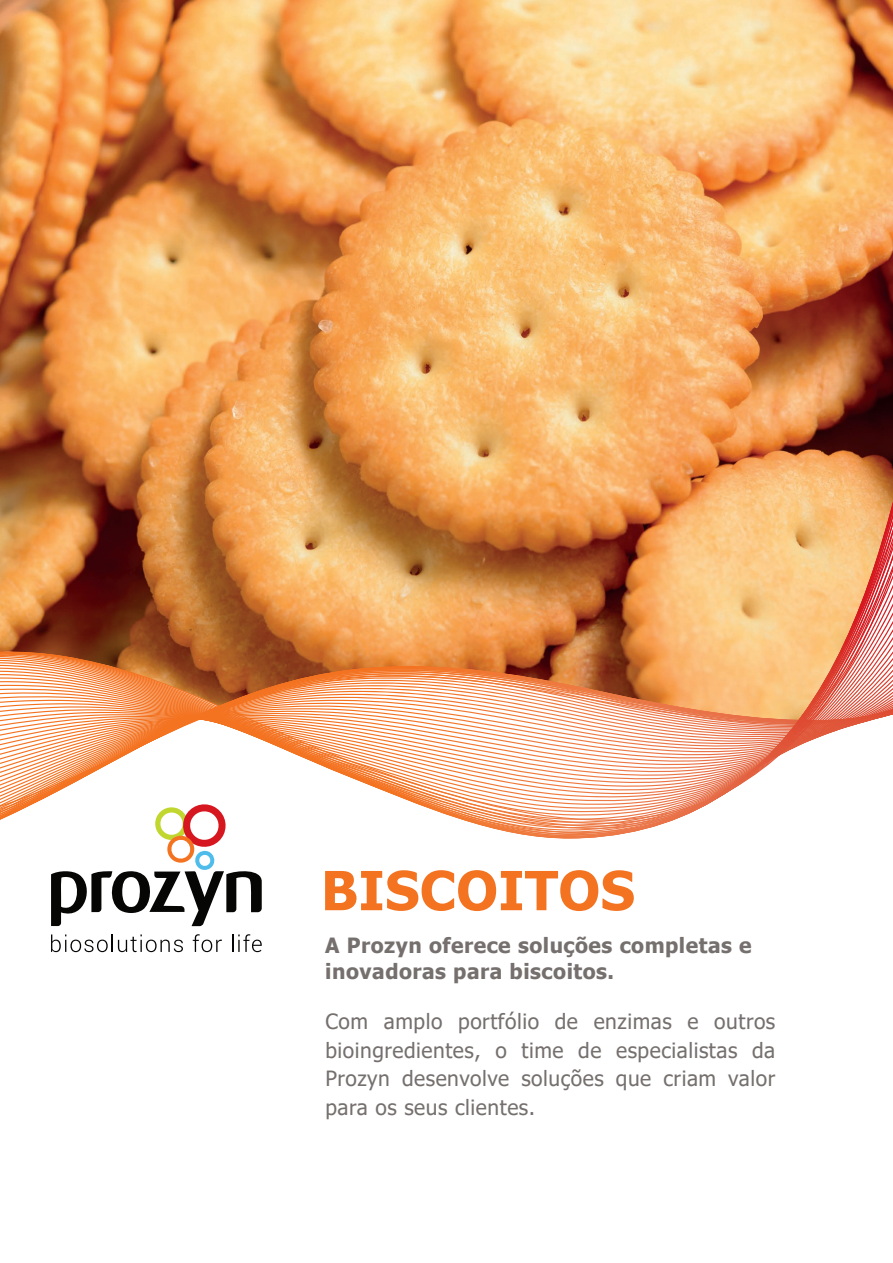
<style>
.page{position:relative;width:893px;height:1263px;background:#fff}
.page>*{position:absolute;margin:0;border:0;box-sizing:border-box;transform-origin:0 0}
.t1{font:700 54px "Tahoma";letter-spacing:.01em;color:#f47321}
.t2{font:21px/28.5px "Tahoma";letter-spacing:.025em;color:#75706e;text-align:justify}
.t3{font:700 21px/26.7px "Tahoma";letter-spacing:.025em;color:#75706e}
</style>
<div class="page">
<img style="left:0;top:0;width:893px;height:501px">
<svg style="left:0;top:506px;width:893px;height:331px"></svg>
<svg style="left:0;top:512px;width:893px;height:323px;background:#dfa066"></svg>
<svg style="left:0;top:520px;width:893px;height:10px;background:#d58e4d"></svg>
<svg style="left:0;top:530px;width:893px;height:303px;background:#d5965d"></svg>
<svg style="left:0;top:541px;width:893px;height:290px;background:#cf9362"></svg>
<svg style="left:0;top:554px;width:893px;height:274px;background:#d09564"></svg>
<svg style="left:0;top:568px;width:893px;height:257px"></svg>
<svg style="left:51px;top:801px;width:211px;height:125px"></svg>
<svg style="left:51px;top:934px;width:132px;height:18px"></svg>
<svg style="left:193px;top:934px;width:29px;height:18px"></svg>
<svg style="left:232px;top:934px;width:30px;height:18px"></svg>
<h1 class="t1" style="left:321px;top:853px;width:315px">BISCOITOS</h1>
<p class="t3" style="left:325px;top:932px;width:428px">A Prozyn oferece soluções completas e inovadoras para biscoitos.</p>
<p class="t2" style="left:325px;top:1009px;width:451px">Com amplo portfólio de enzimas e outros bioingredientes, o time de especialistas da Prozyn desenvolve soluções que criam valor para os seus clientes.</p>
</div>
